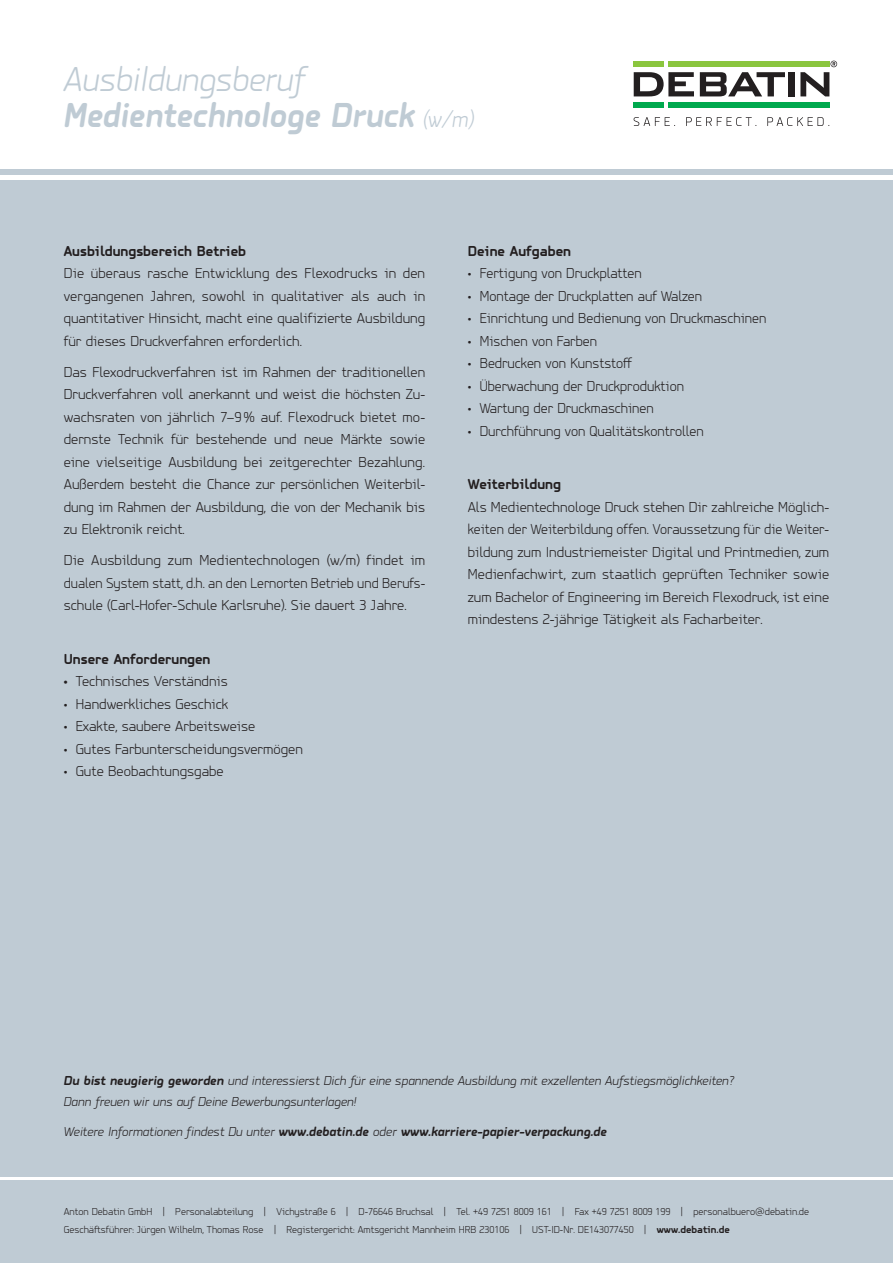
<style>
.page{position:relative;width:893px;height:1263px;background:#fff}
.page>*{position:absolute;margin:0;border:0;box-sizing:border-box;transform-origin:0 0}
.t1{font:italic 700 36px/36px "PF Isotext Pro";color:#bfcbd4;scale:.96 1}
.t2{font:300 15px/22.5px "PF Isotext Pro";color:#231f20;text-align:justify}
.t3{font:300 15px/22.5px "PF Isotext Pro";color:#231f20;text-align:justify;scale:1.04 1}
.t4{font:700 15px "PF Isotext Pro";color:#231f20}
.t5{font:italic 300 13.5px/21px "PF Isotext Pro";color:#231f20}
.t6{font:italic 700 13.5px "PF Isotext Pro";color:#231f20}
.t7{font:300 10.5px/18px "PF Isotext Pro";color:#231f20}
.s1{font-weight:300}
.s2{font-weight:300;font-size:24px}
.s3{font-weight:400}
.s4{font-weight:700}
</style>
<div class="page">
<div style="left:0;top:169px;width:893px;height:6px;background:#bfcbd4"></div>
<div style="left:0;top:180px;width:893px;height:1083px;background:#bfcbd4"></div>
<hr style="left:0;top:1177px;width:893px;height:3px;background:#fff">
<svg style="left:634px;top:72px;width:60px;height:24px"></svg>
<svg style="left:700px;top:72px;width:85px;height:24px"></svg>
<div style="left:788px;top:72px;width:7px;height:24px;background:#231f20"></div>
<div style="left:634px;top:102px;width:30px;height:6px;background:#00a94e"></div>
<div style="left:634px;top:61px;width:30px;height:6px;background:#8bc63e"></div>
<div style="left:668px;top:102px;width:161px;height:6px;background:#00a94e"></div>
<div style="left:668px;top:61px;width:161px;height:6px;background:#8bc63e"></div>
<svg style="left:800px;top:61px;width:37px;height:35px"></svg>
<svg style="left:634px;top:117px;width:41px;height:9px"></svg>
<svg style="left:686px;top:117px;width:70px;height:9px"></svg>
<svg style="left:767px;top:117px;width:62px;height:9px"></svg>
<h1 class="t1" style="left:64px;top:61px;width:429px"><span class="s1">Ausbildungsberuf<br></span>Medientechnologe Druck <span class="s2">(w/m)</span></h1>
<p class="t4" style="left:64px;top:242px;width:184px">Ausbildungsbereich Betrieb</p>
<p class="t2" style="left:64px;top:262px;width:363px">Die überaus rasche Entwicklung des Flexodrucks in den vergangenen Jahren, sowohl in qualitativer als auch in quantitativer Hinsicht, macht eine qualifizierte Ausbildung für dieses Druckverfahren erforderlich.</p>
<p class="t2" style="left:64px;top:360px;width:363px">Das Flexodruckverfahren ist im Rahmen der traditionellen Druckverfahren voll anerkannt und weist die höchsten Zu&shy;wachsraten von jährlich 7–9% auf. Flexodruck bietet mo&shy;dernste Technik für bestehende und neue Märkte sowie eine vielseitige Ausbildung bei zeitgerechter Bezahlung.<br>Außerdem besteht die Chance zur persönlichen Weiterbil&shy;dung im Rahmen der Ausbildung, die von der Mechanik bis zu Elektronik reicht.</p>
<p class="t3" style="left:64px;top:549px;width:349px">Die Ausbildung zum Medientechnologen (w/m) findet im dualen System statt, d.h. an den Lernorten Betrieb und Berufs&shy;schule (Carl-Hofer-Schule Karlsruhe). Sie dauert 3 Jahre.</p>
<p class="t4" style="left:64px;top:650px;width:148px">Unsere Anforderungen</p>
<p class="t2" style="left:64px;top:670px;width:166px"><span class="s3">•</span> Technisches Verständnis</p>
<p class="t2" style="left:64px;top:692px;width:166px">• Handwerkliches Geschick</p>
<p class="t2" style="left:64px;top:715px;width:193px">• Exakte, saubere Arbeitsweise</p>
<p class="t2" style="left:64px;top:737px;width:241px">• Gutes Farbunterscheidungsvermögen</p>
<p class="t2" style="left:64px;top:760px;width:161px">• Gute Beobachtungsgabe</p>
<p class="t4" style="left:468px;top:242px;width:105px">Deine Aufgaben</p>
<p class="t2" style="left:468px;top:262px;width:176px">• Fertigung von Druckplatten</p>
<p class="t2" style="left:468px;top:284px;width:236px">• Montage der Druckplatten auf Walzen</p>
<p class="t2" style="left:468px;top:307px;width:300px">• Einrichtung und Bedienung von Druckmaschinen</p>
<p class="t2" style="left:468px;top:329px;width:131px">• Mischen von Farben</p>
<p class="t2" style="left:468px;top:352px;width:166px">• Bedrucken von Kunststoff</p>
<p class="t2" style="left:468px;top:374px;width:218px">• Überwachung der Druckproduktion</p>
<p class="t2" style="left:468px;top:397px;width:188px">• Wartung der Druckmaschinen</p>
<p class="t2" style="left:468px;top:419px;width:237px">• Durchführung von Qualitätskontrollen</p>
<p class="t4" style="left:468px;top:476px;width:95px">Weiterbildung</p>
<p class="t2" style="left:468px;top:495px;width:363px">Als Medientechnologe Druck stehen Dir zahlreiche Möglich&shy;keiten der Weiterbildung offen. Voraussetzung für die Weiter&shy;bildung zum Industriemeister Digital und Printmedien, zum Medienfachwirt, zum staatlich geprüften Techniker sowie zum Bachelor of Engineering im Bereich Flexodruck, ist eine mindestens 2-jährige Tätigkeit als Facharbeiter.</p>
<p class="t5" style="left:64px;top:1070px;width:672px"><span class="s4">Du bist neugierig geworden</span> und interessierst Dich für eine spannende Ausbildung mit exzellenten Aufstiegsmöglichkeiten?<br>Dann freuen wir uns auf Deine Bewerbungsunterlagen!</p>
<p class="t6" style="left:64px;top:1123px;width:545px"><span class="s1">Weitere Informationen findest Du unter</span> www.debatin.de <span class="s1">oder</span> www.karriere-papier-verpackung.de</p>
<p class="t7" style="left:64px;top:1202px;width:747px">Anton Debatin GmbH | Personalabteilung | Vichystraße 6 | D-76646 Bruchsal | Tel. +49 7251 8009 161 | Fax +49 7251 8009 199 | personalbuero@debatin.de<br>Geschäftsführer: Jürgen Wilhelm, Thomas Rose | Registergericht: Amtsgericht Mannheim HRB 230106 | UST-ID-Nr. DE143077450 | <span class="s4">www.debatin.de</span></p>
</div>
